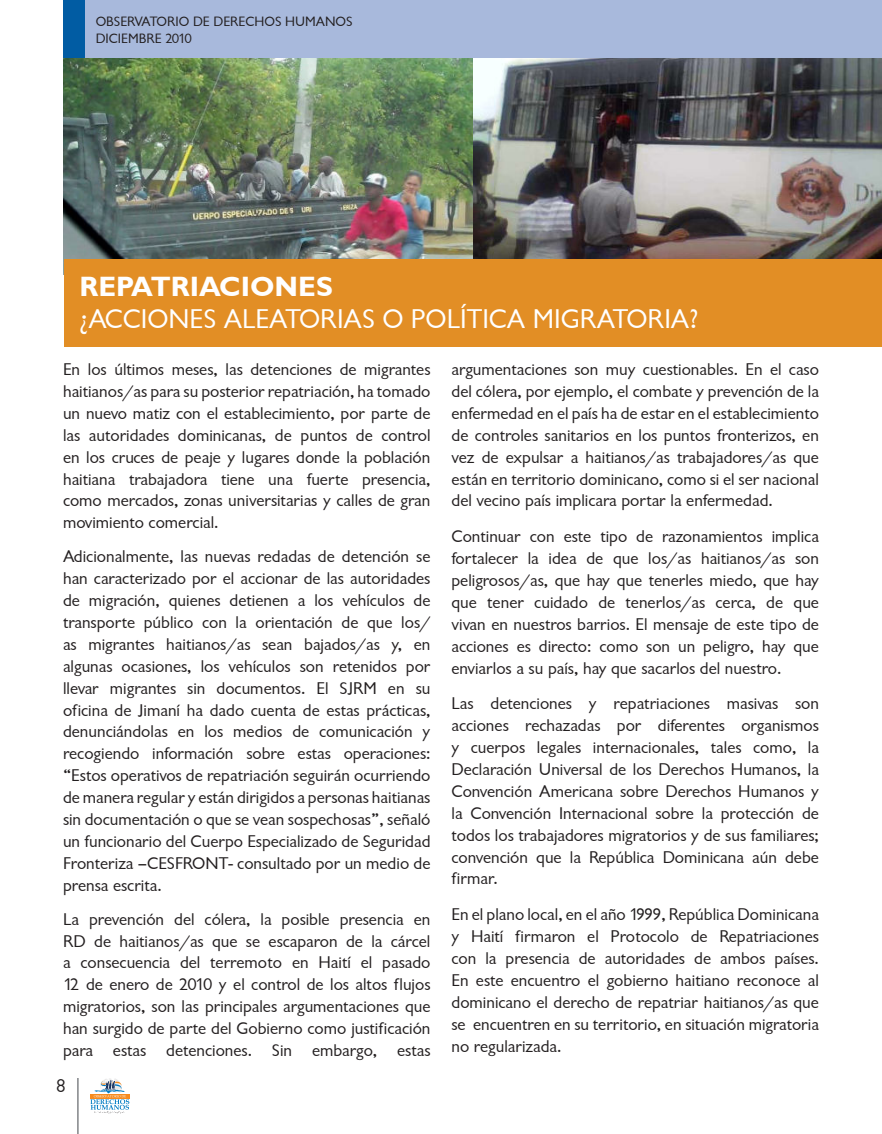
<style>
.page{position:relative;width:882px;height:1134px;background:#fff}
.page>*{position:absolute;margin:0;border:0;box-sizing:border-box;transform-origin:0 0}
.t1{font:28px "Garrison Sans";color:#fff}
.t2{font:28px "Garrison Sans BOLD";color:#fff}
.t3{font:19.25px "Garrison Sans";color:#231f20}
.t4{font:17.5px/21.9px "Garrison Sans";color:#231f20;text-align:justify}
.t5{font:14px/16.8px "Garrison Sans";color:#231f20}
</style>
<div class="page">
<hr style="left:77px;top:1078px;width:2px;height:56px;background:#939598">
<svg style="left:90px;top:1078px;width:39px;height:36px"></svg>
<img style="left:63px;top:58px;width:410px;height:216px">
<img style="left:473px;top:58px;width:409px;height:201px">
<div style="left:63px;top:0;width:143px;height:58px;background:#015ca3"></div>
<div style="left:86px;top:0;width:796px;height:58px;background:#a8b9dc"></div>
<div style="left:64px;top:259px;width:818px;height:87px;background:#e28e25"></div>
<p class="t5" style="left:96px;top:14px;width:258px">OBSERVATORIO DE DERECHOS HUMANOS<br>DICIEMBRE 2010</p>
<h1 class="t2" style="left:80px;top:277px;width:255px">REPATRIACIONES</h1>
<h1 class="t1" style="left:80px;top:303px;width:620px">¿ACCIONES ALEATORIAS O POLÍTICA MIGRATORIA?</h1>
<p class="t4" style="left:63px;top:359px;width:369px">En los últimos meses, las detenciones de migrantes haitianos/as para su posterior repatriación, ha tomado un nuevo matiz con el establecimiento, por parte de las autoridades dominicanas, de puntos de control en los cruces de peaje y lugares donde la población haitiana trabajadora tiene una fuerte presencia, como mercados, zonas universitarias y calles de gran movimiento comercial.</p>
<p class="t4" style="left:63px;top:546px;width:369px">Adicionalmente, las nuevas redadas de detención se han caracterizado por el accionar de las autoridades de migración, quienes detienen a los vehículos de transporte público con la orientación de que los/ as migrantes haitianos/as sean bajados/as y, en algunas ocasiones, los vehículos son retenidos por llevar migrantes sin documentos. El SJRM en su oficina de Jimaní ha dado cuenta de estas prácticas, denunciándolas en los medios de comunicación y recogiendo información sobre estas operaciones: “Estos operativos de repatriación seguirán ocurriendo de manera regular y están dirigidos a personas haitianas sin documentación o que se vean sospechosas”, señaló un funcionario del Cuerpo Especializado de Seguridad Fronteriza –CESFRONT- consultado por un medio de prensa escrita.</p>
<p class="t4" style="left:63px;top:908px;width:369px">La prevención del cólera, la posible presencia en RD de haitianos/as que se escaparon de la cárcel a consecuencia del terremoto en Haití el pasado 12 de enero de 2010 y el control de los altos flujos migratorios, son las principales argumentaciones que han surgido de parte del Gobierno como justificación para estas detenciones. Sin embargo, estas</p>
<p class="t3" style="left:56px;top:1079px;width:12px">8</p>
<p class="t4" style="left:452px;top:361px;width:369px">argumentaciones son muy cuestionables. En el caso del cólera, por ejemplo, el combate y prevención de la enfermedad en el país ha de estar en el establecimiento de controles sanitarios en los puntos fronterizos, en vez de expulsar a haitianos/as trabajadores/as que están en territorio dominicano, como si el ser nacional del vecino país implicara portar la enfermedad.</p>
<p class="t4" style="left:452px;top:528px;width:369px">Continuar con este tipo de razonamientos implica fortalecer la idea de que los/as haitianos/as son peligrosos/as, que hay que tenerles miedo, que hay que tener cuidado de tenerlos/as cerca, de que vivan en nuestros barrios. El mensaje de este tipo de acciones es directo: como son un peligro, hay que enviarlos a su país, hay que sacarlos del nuestro.</p>
<p class="t4" style="left:452px;top:695px;width:369px">Las detenciones y repatriaciones masivas son acciones rechazadas por diferentes organismos y cuerpos legales internacionales, tales como, la Declaración Universal de los Derechos Humanos, la Convención Americana sobre Derechos Humanos y la Convención Internacional sobre la protección de todos los trabajadores migratorios y de sus familiares; convención que la República Dominicana aún debe firmar.</p>
<p class="t4" style="left:452px;top:904px;width:369px">En el plano local, en el año 1999, República Dominicana y Haití firmaron el Protocolo de Repatriaciones con la presencia de autoridades de ambos países.<br>En este encuentro el gobierno haitiano reconoce al dominicano el derecho de repatriar haitianos/as que se encuentren en su territorio, en situación migratoria no regularizada.</p>
</div>
